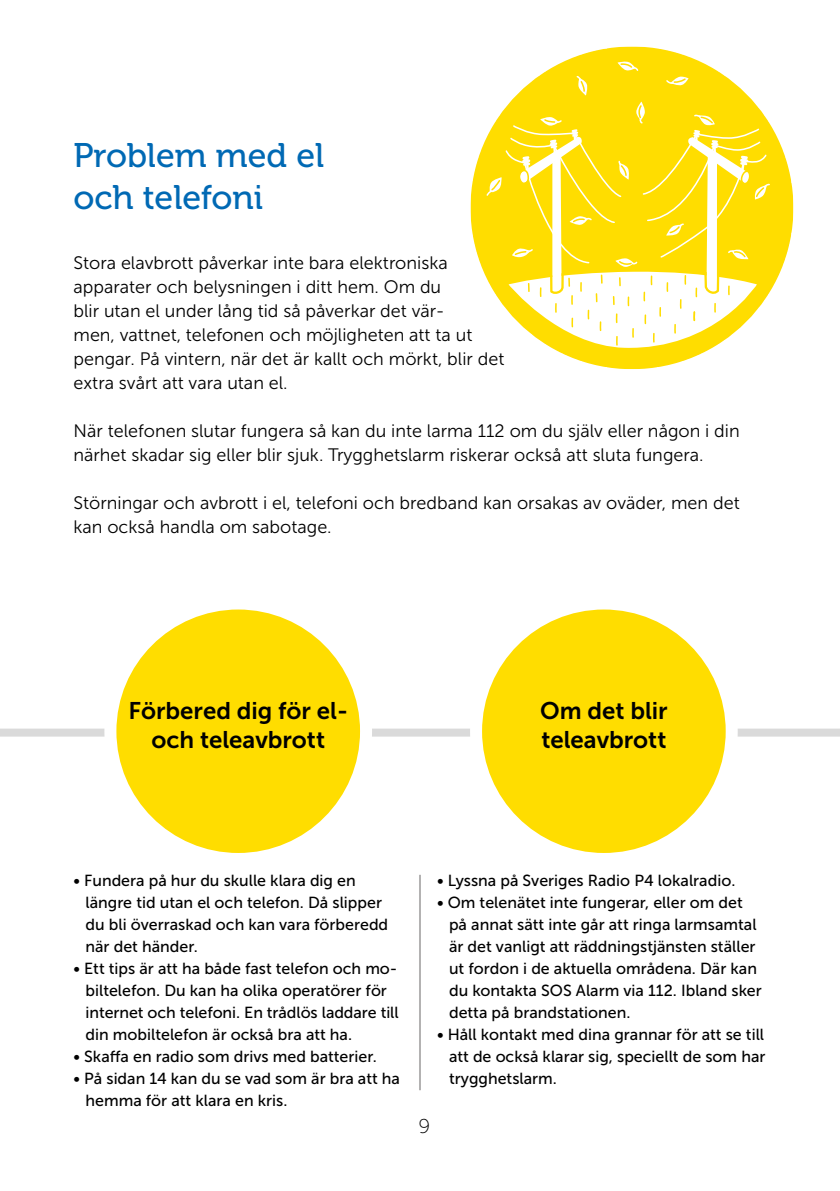
<style>
.page{position:relative;width:840px;height:1191px;background:#fff}
.page>*{position:absolute;margin:0;border:0;box-sizing:border-box;transform-origin:0 0}
.t1{font:34px/42px "Museo 500";color:#0069b4}
.t2{font:24px/28.8px "Museo Sans 700";color:#000;text-align:center}
.t3{font:20px "Museo Sans 100";color:#000}
.t4{font:18px/24px "Museo Sans 300";color:#000}
.t5{font:16px/22px "Museo Sans 500";color:#000}
</style>
<div class="page">
<div style="left:0;top:728px;width:839px;height:8px;background:#dadada"></div>
<svg style="left:470px;top:46px;width:323px;height:246px;fill:#ffdd06"></svg>
<svg style="left:575px;top:75px;width:13px;height:20px"></svg>
<svg style="left:617px;top:60px;width:22px;height:12px"></svg>
<svg style="left:664px;top:77px;width:24px;height:9px"></svg>
<svg style="left:485px;top:102px;width:285px;height:267px"></svg>
<div style="left:110px;top:603px;width:256px;height:256px;background:#fd0;border-radius:50%"></div>
<div style="left:104px;top:597px;width:268px;height:268px;border:12px solid #fff;border-radius:50%"></div>
<div style="left:476px;top:603px;width:255px;height:256px;background:#fd0;border-radius:50%"></div>
<div style="left:470px;top:597px;width:267px;height:268px;border:12px solid #fff;border-radius:50%"></div>
<hr style="left:419px;top:874px;width:2px;height:216px;background:#b3b2b2">
<h1 class="t1" style="left:73px;top:135px;width:252px">Problem med el och telefoni</h1>
<p class="t4" style="left:73px;top:251px;width:432px">Stora elavbrott påverkar inte bara elektroniska apparater och belysningen i ditt hem. Om du<br>blir utan el under lång tid så påverkar det vär-<br>men, vattnet, telefonen och möjligheten att ta ut pengar. På vintern, när det är kallt och mörkt, blir det extra svårt att vara utan el.</p>
<p class="t4" style="left:73px;top:419px;width:667px">När telefonen slutar fungera så kan du inte larma 112 om du själv eller någon i din närhet skadar sig eller blir sjuk. Trygghetslarm riskerar också att sluta fungera.</p>
<p class="t4" style="left:73px;top:491px;width:667px">Störningar och avbrott i el, telefoni och bredband kan orsakas av oväder, men det kan också handla om sabotage.</p>
<h2 class="t2" style="left:128px;top:696px;width:221px">Förbered dig för el&shy;och teleavbrott</h2>
<h2 class="t2" style="left:539px;top:696px;width:129px;text-align:left">Om det blir teleavbrott</h2>
<p class="t5" style="left:85px;top:869px;width:304px;text-indent:-12px">• Fundera på hur du skulle klara dig en längre tid utan el och telefon. Då slipper du bli överraskad och kan vara förberedd när det händer.</p>
<p class="t5" style="left:85px;top:957px;width:314px;text-indent:-12px">• Ett tips är att ha både fast telefon och mo&shy;biltelefon. Du kan ha olika operatörer för internet och telefoni. En trådlös laddare till din mobiltelefon är också bra att ha.</p>
<p class="t5" style="left:73px;top:1045px;width:305px">• Skaffa en radio som drivs med batterier.</p>
<p class="t5" style="left:85px;top:1067px;width:316px;text-indent:-12px">• På sidan 14 kan du se vad som är bra att ha hemma för att klara en kris.</p>
<p class="t5" style="left:437px;top:869px;width:300px">• Lyssna på Sveriges Radio P4 lokalradio.</p>
<p class="t5" style="left:449px;top:891px;width:314px;text-indent:-12px">• Om telenätet inte fungerar, eller om det på annat sätt inte går att ringa larmsamtal är det vanligt att räddningstjänsten ställer ut fordon i de aktuella områdena. Där kan du kontakta SOS Alarm via 112. Ibland sker detta på brandstationen.</p>
<p class="t5" style="left:449px;top:1023px;width:318px;text-align:justify;text-indent:-12px">• Håll kontakt med dina grannar för att se till att de också klarar sig, speciellt de som har trygghetslarm.</p>
<p class="t3" style="left:418px;top:1115px;width:13px">9</p>
</div>
